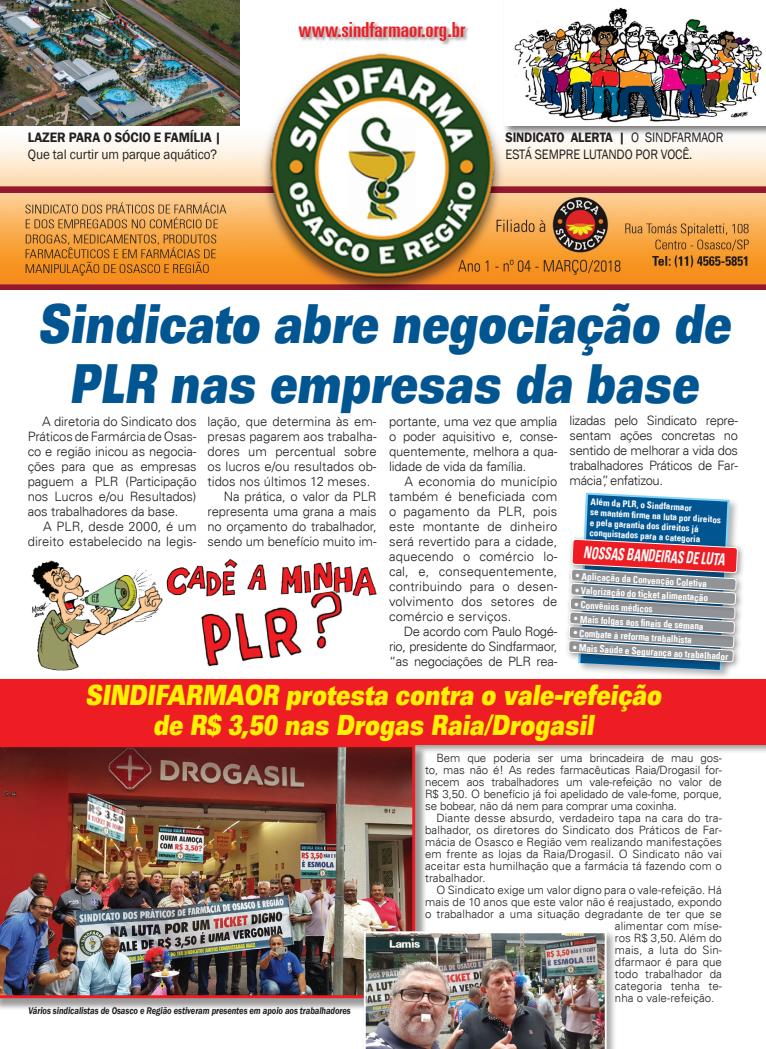
<style>
.page{position:relative;width:766px;height:1049px;background:#fff}
.page>*{position:absolute;margin:0;border:0;box-sizing:border-box;transform-origin:0 0}
.t1{font:900 expanded 54px/60px "Univers LT";color:#015591;text-align:center;scale:.6 1}
.t2{font:900 expanded 28px/30px "Univers LT";color:#fff101;text-align:center;scale:.6 1}
.t3{font:ultra-condensed 20.9px "Univers LT";color:#ee1d23;scale:1.18 1}
.t4{font:italic 700 condensed 16.7px "Univers LT";color:#fff;scale:.69 1}
.t5{font:14px/16.8px "Franklin Gothic";letter-spacing:-.01em;color:#231f20;scale:.9 1}
.t6{font:14px "Franklin Gothic";letter-spacing:-.01em;color:#231f20;scale:.94 1}
.t7{font:600 14px "Franklin Gothic";letter-spacing:-.01em;color:#231f20;scale:.94 1}
.t8{font:300 13px/15px "Univers LT";letter-spacing:-.01em;color:#231f20;text-align:justify}
.t9{font:300 11.5px/12px "Univers LT";letter-spacing:.005em;color:#231f20;text-align:justify}
.t10{font:italic 600 10px "Franklin Gothic";letter-spacing:-.01em;color:#231f20;scale:.85 1}
.t11{font:700 condensed 9.9px "Univers LT";color:#fff;scale:.92 1}
.t12{font:700 condensed 9.2px/10.3px "Univers LT";color:#fff}
.s1{font-weight:600}
</style>
<div class="page">
<img style="left:31px;top:560px;width:132px;height:111px">
<div style="left:0;top:676px;width:765px;height:82px;background:#231f20;opacity:.46"></div>
<div style="left:0;top:679px;width:765px;height:65px;background:#ee1d23"></div>
<img style="left:0;top:31px;width:765px;height:258px">
<div style="left:298px;top:21px;width:210px;height:39px;background:#231f20;opacity:.48"></div>
<div style="left:575px;top:490px;width:169px;height:195px;background:#231f20;opacity:.34"></div>
<div style="left:567px;top:535px;width:183px;height:50px;background:#231f20;opacity:.49"></div>
<div style="left:566px;top:565px;width:182px;height:39px;background:#231f20;opacity:.49"></div>
<div style="left:566px;top:579px;width:181px;height:39px;background:#231f20;opacity:.49"></div>
<div style="left:565px;top:608px;width:181px;height:38px;background:#231f20;opacity:.49"></div>
<div style="left:564px;top:636px;width:181px;height:39px;background:#231f20;opacity:.49"></div>
<svg style="left:568px;top:492px;width:169px;height:178px"></svg>
<img style="left:166px;top:559px;width:211px;height:38px">
<img style="left:196px;top:589px;width:148px;height:78px">
<div style="left:502px;top:0;width:263px;height:140px;background:#231f20;opacity:.59"></div>
<div style="left:505px;top:0;width:260px;height:126px;background:#fff"></div>
<img style="left:514px;top:8px;width:248px;height:115px">
<img style="left:0;top:0;width:239px;height:126px">
<div style="left:0;top:746px;width:431px;height:269px;background:#231f20;opacity:.45"></div>
<img style="left:0;top:744px;width:415px;height:254px">
<div style="left:361px;top:929px;width:259px;height:120px;background:#231f20;opacity:.4"></div>
<img style="left:364px;top:931px;width:242px;height:118px">
<p class="t7" style="left:28px;top:129px;width:207px">LAZER PARA O SÓCIO E FAMÍLIA |</p>
<p class="t6" style="left:28px;top:146px;width:202px">Que tal curtir um parque aquático?</p>
<h3 class="t3" style="left:298px;top:18px;width:143px">www.sindfarmaor.org.br</h3>
<p class="t5" style="left:505px;top:129px;width:244px"><span class="s1">SINDICATO ALERTA |</span> O SINDFARMAOR<br>ESTÁ SEMPRE LUTANDO POR VOCÊ.</p>
<h1 class="t1" style="left:37px;top:294px;width:1169px">Sindicato abre negociação de<br>PLR nas empresas da base</h1>
<p class="t8" style="left:28px;top:414px;width:170px;text-indent:14px">A diretoria do Sindicato dos Práticos de Farmárcia de Osas&shy;co e região inicou as negocia&shy;ções para que as empresas paguem a PLR (Participação nos Lucros e/ou Resultados) aos trabalhadores da base.</p>
<p class="t8" style="left:28px;top:519px;width:170px;text-align:right">A PLR, desde 2000, é um direito estabelecido na legis-</p>
<p class="t8" style="left:207px;top:414px;width:170px">lação, que determina às em-</p>
<p class="t8" style="left:207px;top:429px;width:170px">presas pagarem aos trabalha-</p>
<p class="t8" style="left:207px;top:444px;width:170px">dores um percentual sobre</p>
<p class="t8" style="left:207px;top:459px;width:170px">os lucros e/ou resultados ob-</p>
<p class="t8" style="left:207px;top:474px;width:164px">tidos nos últimos 12 meses.</p>
<p class="t8" style="left:224px;top:489px;width:154px">Na prática, o valor da PLR</p>
<p class="t8" style="left:207px;top:504px;width:170px">representa uma grana a mais</p>
<p class="t8" style="left:207px;top:519px;width:170px">no orçamento do trabalhador,</p>
<p class="t8" style="left:207px;top:534px;width:170px">sendo um benefício muito im-</p>
<p class="t8" style="left:389px;top:414px;width:170px">portante, uma vez que amplia o poder aquisitivo e, conse&shy;quentemente, melhora a qua&shy;lidade de vida da família.</p>
<p class="t8" style="left:389px;top:474px;width:170px;text-indent:16px">A economia do município também é beneficiada com o pagamento da PLR, pois este montante de dinheiro será revertido para a cidade, aquecendo o comércio lo&shy;cal, e, consequentemente, contribuindo para o desen&shy;volvimento dos setores de comércio e serviços.</p>
<p class="t8" style="left:389px;top:624px;width:170px;text-indent:15px">De acordo com Paulo Rogé&shy;rio, presidente do Sindfarmaor, “as negociações de PLR rea-</p>
<p class="t8" style="left:569px;top:413px;width:170px">lizadas pelo Sindicato repre&shy;sentam ações concretas no sentido de melhorar a vida dos trabalhadores Práticos de Far&shy;mácia”, enfatizou.</p>
<p class="t12" style="left:590px;top:497px;width:133px;rotate:3deg">Além da PLR, o Sindfarmaor<br>se mantém fi rme na luta por direitos e pela garantia dos direitos já conquistados para a categoria</p>
<p class="t4" style="left:583px;top:542px;width:207px;rotate:3deg">NOSSAS BANDEIRAS DE LUTA</p>
<p class="t11" style="left:576px;top:570px;width:144px;rotate:3deg">• Aplicação da Convenção Coletiva</p>
<p class="t11" style="left:575px;top:584px;width:146px;rotate:3deg">• Valorização do ticket alimentação</p>
<p class="t11" style="left:575px;top:598px;width:87px;rotate:3deg">• Convênios médicos</p>
<p class="t11" style="left:574px;top:613px;width:142px;rotate:3deg">• Mais folgas aos fi nais de semana</p>
<p class="t11" style="left:573px;top:627px;width:130px;rotate:3deg">• Combate à reforma trabalhista</p>
<p class="t11" style="left:573px;top:642px;width:170px;rotate:3deg">• Mais Saúde e Segurança ao trabalhador</p>
<h2 class="t2" style="left:85px;top:680px;width:968px">SINDIFARMAOR protesta contra o vale-refeição de R$ 3,50 nas Drogas Raia/Drogasil</h2>
<p class="t10" style="left:28px;top:1004px;width:381px">Vários sindicalistas de Osasco e Região estiveram presentes em apoio aos trabalhadores</p>
<p class="t9" style="left:425px;top:752px;width:298px;text-indent:11px">Bem que poderia ser uma brincadeira de mau gos&shy;to, mas não é! As redes farmacêuticas Raia/Drogasil for&shy;necem aos trabalhadores um vale-refeição no valor de R$ 3,50. O benefício já foi apelidado de vale-fome, porque, se bobear, não dá nem para comprar uma coxinha.</p>
<p class="t9" style="left:425px;top:812px;width:298px;text-indent:11px">Diante desse absurdo, verdadeiro tapa na cara do tra&shy;balhador, os diretores do Sindicato dos Práticos de Far&shy;mácia de Osasco e Região vem realizando manifestações em frente as lojas da Raia/Drogasil. O Sindicato não vai aceitar esta humilhação que a farmácia tá fazendo com o trabalhador.</p>
<p class="t9" style="left:436px;top:884px;width:287px">O Sindicato exige um valor digno para o vale-refeição. Há</p>
<p class="t9" style="left:425px;top:896px;width:298px">mais de 10 anos que este valor não é reajustado, expondo</p>
<p class="t9" style="left:425px;top:908px;width:298px">o trabalhador a uma situação degradante de ter que se</p>
<p class="t9" style="left:614px;top:920px;width:108px">alimentar com míse-</p>
<p class="t9" style="left:614px;top:932px;width:108px">ros R$ 3,50. Além do</p>
<p class="t9" style="left:614px;top:944px;width:108px">mais, a luta do Sin-</p>
<p class="t9" style="left:614px;top:956px;width:109px">dfarmaor é para que</p>
<p class="t9" style="left:614px;top:968px;width:108px">todo trabalhador da</p>
<p class="t9" style="left:614px;top:980px;width:108px">categoria tenha te-</p>
<p class="t9" style="left:614px;top:992px;width:101px">nha o vale-refeição.</p>
</div>
